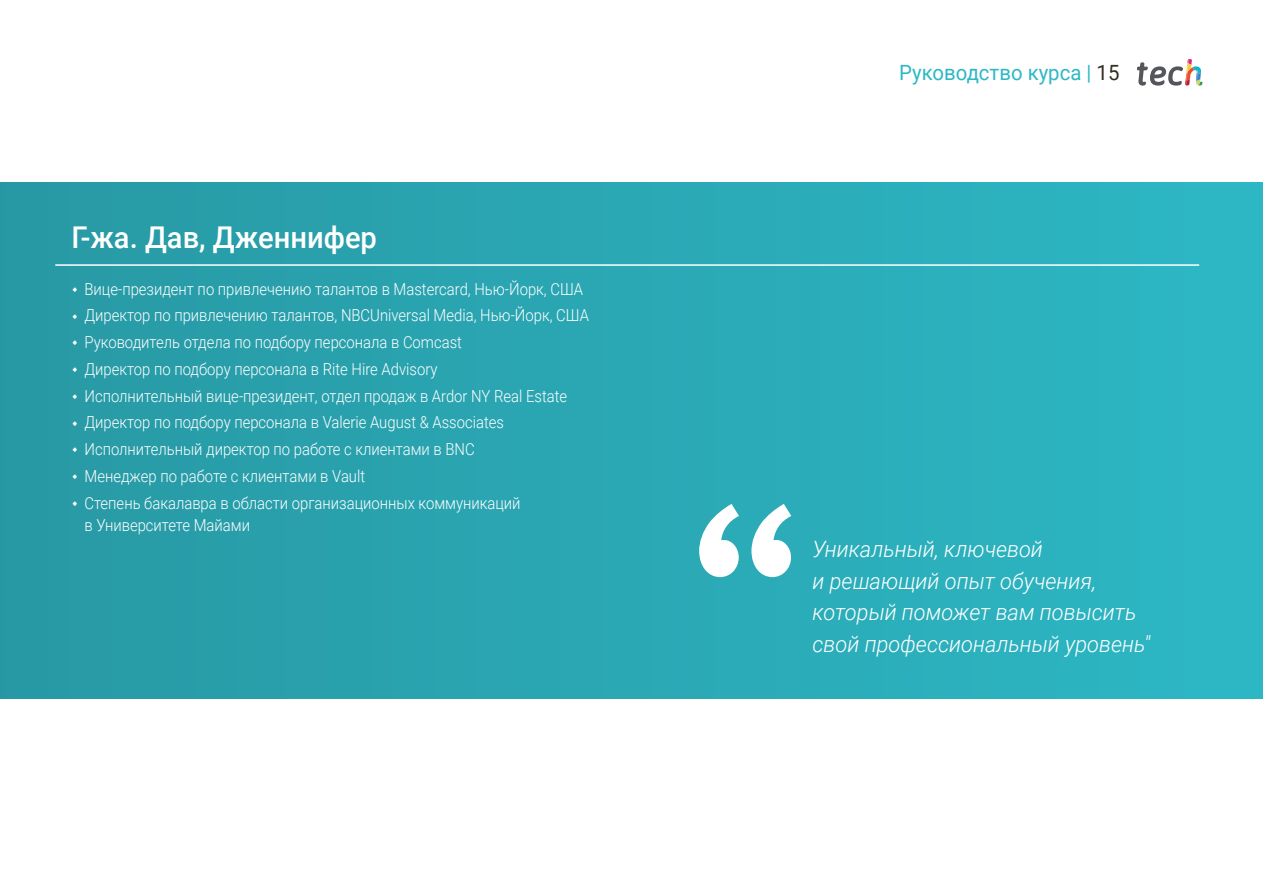
<style>
.page{position:relative;width:1263px;height:893px;background:#fff}
.page>*{position:absolute;margin:0;border:0;box-sizing:border-box;transform-origin:0 0}
.t1{font:500 30px "Roboto";color:#fff}
.t2{font:italic 300 22.5px/31.5px "Roboto";color:#fff}
.t3{font:21px "Roboto";color:#2db8c5}
.t4{font:300 16.5px/26.7px "Roboto";color:#fff;scale:.9 1}
.s1{color:#312e20}
</style>
<div class="page">
<div style="left:0;top:182px;width:1263px;height:516px;background:linear-gradient(to right,#2799a4,#2db7c5)"></div>
<hr style="left:55px;top:264px;width:1144px;height:2px;background:#fff">
<svg style="left:1137px;top:59px;width:65px;height:27px"></svg>
<svg style="left:699px;top:504px;width:92px;height:73px"></svg>
<svg style="left:73px;top:287px;width:4px;height:5px"></svg>
<svg style="left:73px;top:314px;width:4px;height:5px"></svg>
<svg style="left:73px;top:340px;width:4px;height:5px"></svg>
<svg style="left:73px;top:367px;width:4px;height:5px"></svg>
<svg style="left:73px;top:394px;width:4px;height:5px"></svg>
<svg style="left:73px;top:421px;width:4px;height:5px"></svg>
<svg style="left:73px;top:447px;width:4px;height:5px"></svg>
<svg style="left:73px;top:474px;width:4px;height:5px"></svg>
<svg style="left:73px;top:501px;width:4px;height:5px"></svg>
<h1 class="t1" style="left:71px;top:216px;width:307px">Г-жа. Дав, Дженнифер</h1>
<p class="t4" style="left:85px;top:275px;width:562px">Вице-президент по привлечению талантов в Mastercard, Нью-Йорк, США Директор по привлечению талантов, NBCUniversal Media, Нью-Йорк, США Руководитель отдела по подбору персонала в Comcast<br>Директор по подбору персонала в Rite Hire Advisory<br>Исполнительный вице-президент, отдел продаж в Ardor NY Real Estate Директор по подбору персонала в Valerie August &amp; Associates Исполнительный директор по работе с клиентами в BNC<br>Менеджер по работе с клиентами в Vault<br>Степень бакалавра в области организационных коммуникаций</p>
<p class="t4" style="left:85px;top:511px;width:185px">в Университете Майами</p>
<p class="t3" style="left:899px;top:57px;width:222px">Руководство курса | <span class="s1">15</span></p>
<h2 class="t2" style="left:812px;top:533px;width:339px">Уникальный, ключевой<br>и решающий опыт обучения, который поможет вам повысить свой профессиональный уровень"</h2>
</div>
